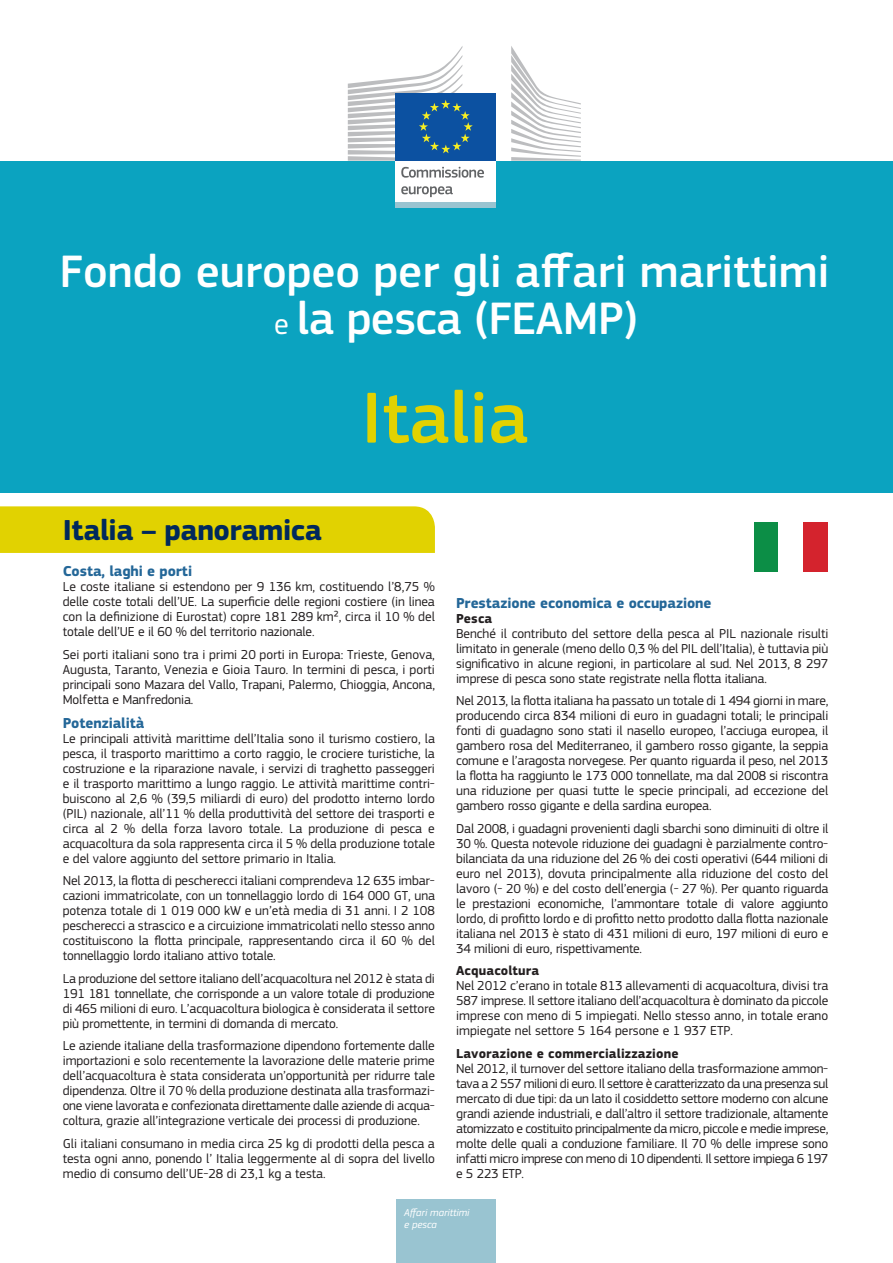
<style>
.page{position:relative;width:893px;height:1263px;background:#fff}
.page>*{position:absolute;margin:0;border:0;box-sizing:border-box;transform-origin:0 0}
.t1{font:500 75px "EC Square Sans Pro";color:#e1d201}
.t2{font:500 47.25px "EC Square Sans Pro";color:#fff}
.t3{font:700 30px "EC Square Sans Pro";letter-spacing:-.015em;color:#00295c}
.t4{font:700 15px "EC Square Sans Pro";letter-spacing:-.005em;color:#246798}
.t5{font:13.5px/15px "EC Square Sans Pro";letter-spacing:-.015em;color:#231f20;text-align:justify}
.t6{font:italic 10.5px/12.6px "EC Square Sans Pro";color:#fff}
.s1{font-weight:400;font-size:30px}
.s2{font-weight:700}
</style>
<div class="page">
<div style="left:0;top:161px;width:893px;height:331px;background:#0ba3c0"></div>
<div style="left:396px;top:1199px;width:99px;height:64px;background:#99c4d1"></div>
<div style="left:0;top:506px;width:435px;height:47px;background:#e1d201"></div>
<div style="left:754px;top:522px;width:24px;height:50px;background:#0c8e46"></div>
<div style="left:803px;top:522px;width:25px;height:50px;background:#d4232d"></div>
<div style="left:395px;top:159px;width:101px;height:44px;background:#fff"></div>
<svg style="left:401px;top:167px;width:83px;height:11px"></svg>
<svg style="left:401px;top:186px;width:52px;height:11px"></svg>
<div style="left:395px;top:202px;width:101px;height:6px;background:#99c4d1"></div>
<svg style="left:511px;top:46px;width:70px;height:115px"></svg>
<div style="left:395px;top:94px;width:101px;height:67px;background:#0c51a1"></div>
<svg style="left:348px;top:46px;width:125px;height:115px"></svg>
<p class="t2" style="left:60px;top:244px;width:771px">Fondo europeo per gli affari marittimi</p>
<p class="t2" style="left:274px;top:291px;width:365px"><span class="s1">e</span> la pesca (FEAMP)</p>
<p class="t1" style="left:361px;top:374px;width:169px">Italia</p>
<p class="t3" style="left:63px;top:512px;width:261px">Italia – panoramica</p>
<p class="t4" style="left:63px;top:562px;width:131px">Costa, laghi e porti</p>
<p class="t5" style="left:63px;top:579px;width:374px">Le coste italiane si estendono per 9 136 km, costituendo l’8,75 % delle coste totali dell’UE. La superficie delle regioni costiere (in linea con la definizione di Eurostat) copre 181 289 km², circa il 10 % del totale dell’UE e il 60 % del territorio nazionale.</p>
<p class="t5" style="left:63px;top:647px;width:374px">Sei porti italiani sono tra i primi 20 porti in Europa: Trieste, Genova, Augusta, Taranto, Venezia e Gioia Tauro. In termini di pesca, i porti principali sono Mazara del Vallo, Trapani, Palermo, Chioggia, Ancona, Molfetta e Manfredonia.</p>
<p class="t4" style="left:63px;top:714px;width:83px">Potenzialità</p>
<p class="t5" style="left:63px;top:731px;width:374px">Le principali attività marittime dell’Italia sono il turismo costiero, la pesca, il trasporto marittimo a corto raggio, le crociere turistiche, la costruzione e la riparazione navale, i servizi di traghetto passeggeri e il trasporto marittimo a lungo raggio. Le attività marittime contri&shy;buiscono al 2,6 % (39,5 miliardi di euro) del prodotto interno lordo (PIL) nazionale, all’11 % della produttività del settore dei trasporti e circa al 2 % della forza lavoro totale. La produzione di pesca e acquacoltura da sola rappresenta circa il 5 % della produzione totale e del valore aggiunto del settore primario in Italia.</p>
<p class="t5" style="left:63px;top:873px;width:374px">Nel 2013, la flotta di pescherecci italiani comprendeva 12 635 imbar&shy;cazioni immatricolate, con un tonnellaggio lordo di 164 000 GT, una potenza totale di 1 019 000 kW e un’età media di 31 anni. I 2 108 pescherecci a strascico e a circuizione immatricolati nello stesso anno costituiscono la flotta principale, rappresentando circa il 60 % del tonnellaggio lordo italiano attivo totale.</p>
<p class="t5" style="left:63px;top:971px;width:374px">La produzione del settore italiano dell’acquacoltura nel 2012 è stata di 191 181 tonnellate, che corrisponde a un valore totale di produzione di 465 milioni di euro. L’acquacoltura biologica è considerata il settore più promettente, in termini di domanda di mercato.</p>
<p class="t5" style="left:63px;top:1038px;width:374px">Le aziende italiane della trasformazione dipendono fortemente dalle importazioni e solo recentemente la lavorazione delle materie prime dell’acquacoltura è stata considerata un’opportunità per ridurre tale dipendenza. Oltre il 70 % della produzione destinata alla trasformazi&shy;one viene lavorata e confezionata direttamente dalle aziende di acqua&shy;coltura, grazie all’integrazione verticale dei processi di produzione.</p>
<p class="t5" style="left:63px;top:1136px;width:374px">Gli italiani consumano in media circa 25 kg di prodotti della pesca a testa ogni anno, ponendo l’ Italia leggermente al di sopra del livello medio di consumo dell’UE-28 di 23,1 kg a testa.</p>
<p class="t4" style="left:456px;top:594px;width:257px">Prestazione economica e occupazione</p>
<p class="t5" style="left:456px;top:611px;width:374px;text-align:left"><span class="s2">Pesca<br></span>Benché il contributo del settore della pesca al PIL nazionale risulti limitato in generale (meno dello 0,3 % del PIL dell’Italia), è tuttavia più significativo in alcune regioni, in particolare al sud. Nel 2013, 8 297 imprese di pesca sono state registrate nella flotta italiana.</p>
<p class="t5" style="left:456px;top:693px;width:374px">Nel 2013, la flotta italiana ha passato un totale di 1 494 giorni in mare, producendo circa 834 milioni di euro in guadagni totali; le principali fonti di guadagno sono stati il nasello europeo, l’acciuga europea, il gambero rosa del Mediterraneo, il gambero rosso gigante, la seppia comune e l’aragosta norvegese. Per quanto riguarda il peso, nel 2013 la flotta ha raggiunto le 173 000 tonnellate, ma dal 2008 si riscontra una riduzione per quasi tutte le specie principali, ad eccezione del gambero rosso gigante e della sardina europea.</p>
<p class="t5" style="left:456px;top:821px;width:374px">Dal 2008, i guadagni provenienti dagli sbarchi sono diminuiti di oltre il 30 %. Questa notevole riduzione dei guadagni è parzialmente contro&shy;bilanciata da una riduzione del 26 % dei costi operativi (644 milioni di euro nel 2013), dovuta principalmente alla riduzione del costo del lavoro (- 20 %) e del costo dell’energia (- 27 %). Per quanto riguarda le prestazioni economiche, l’ammontare totale di valore aggiunto lordo, di profitto lordo e di profitto netto prodotto dalla flotta nazionale italiana nel 2013 è stato di 431 milioni di euro, 197 milioni di euro e 34 milioni di euro, rispettivamente.</p>
<p class="t5" style="left:456px;top:963px;width:374px;text-align:left"><span class="s2">Acquacoltura<br></span>Nel 2012 c’erano in totale 813 allevamenti di acquacoltura, divisi tra 587 imprese. Il settore italiano dell’acquacoltura è dominato da piccole imprese con meno di 5 impiegati. Nello stesso anno, in totale erano impiegate nel settore 5 164 persone e 1 937 ETP.</p>
<p class="t5" style="left:456px;top:1046px;width:374px;text-align:left"><span class="s2">Lavorazione e commercializzazione<br></span>Nel 2012, il turnover del settore italiano della trasformazione ammon&shy;tava a 2 557 milioni di euro. Il settore è caratterizzato da una presenza sul mercato di due tipi: da un lato il cosiddetto settore moderno con alcune grandi aziende industriali, e dall’altro il settore tradizionale, altamente atomizzato e costituito principalmente da micro, piccole e medie imprese, molte delle quali a conduzione familiare. Il 70 % delle imprese sono infatti micro imprese con meno di 10 dipendenti. Il settore impiega 6 197 e 5 223 ETP.</p>
<p class="t6" style="left:404px;top:1206px;width:67px">Affari marittimi e pesca</p>
</div>
